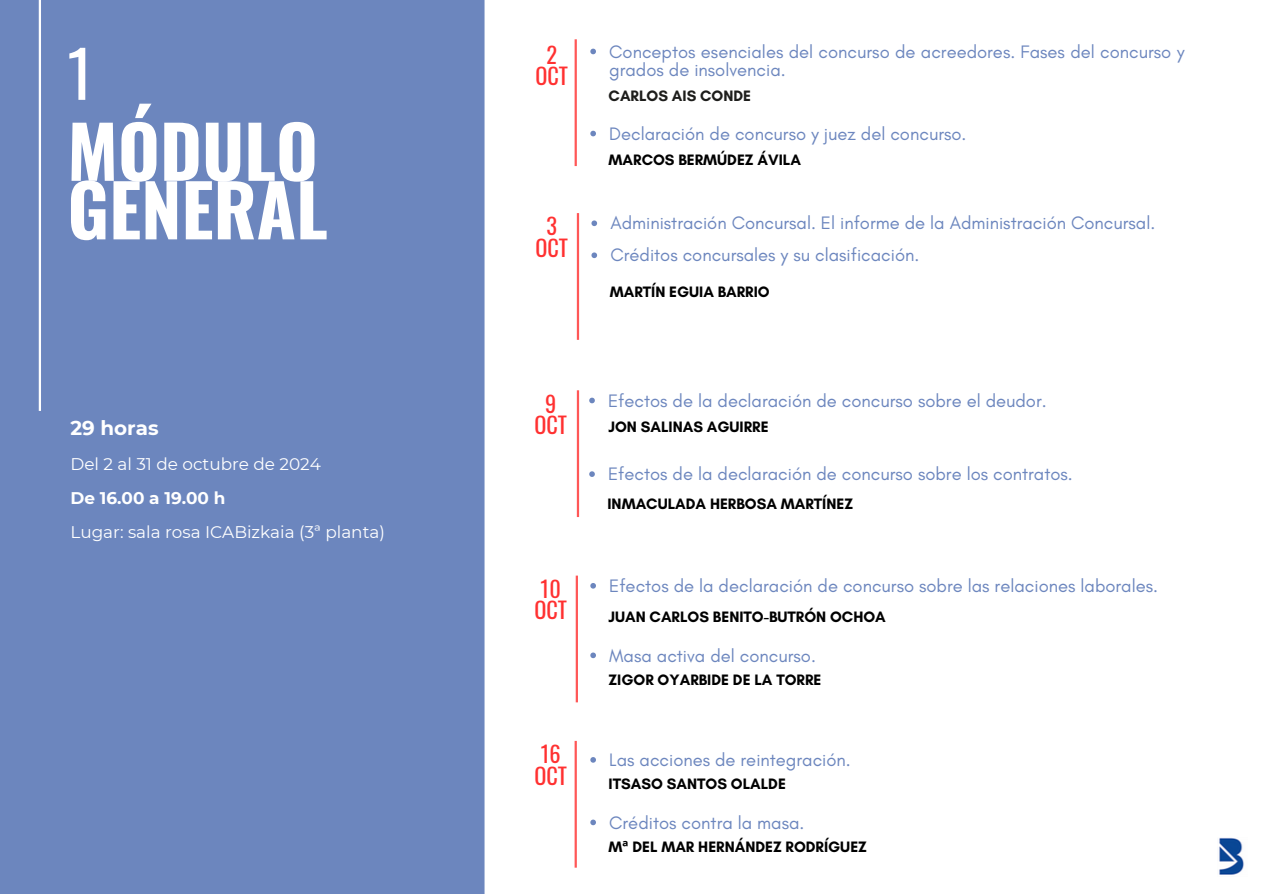
<style>
.page{position:relative;width:1263px;height:894px;background:#fff}
.page>*{position:absolute;margin:0;border:0;box-sizing:border-box;transform-origin:0 0}
.t1{font:700 71.7px/58.5px "Oswald";color:#fff}
.t2{font:64.2px "Oswald";color:#fff}
.t3{font:22.2px/21.3px "Oswald";color:#ff3131;text-align:center}
.t4{font:700 19.8px "Montserrat";color:#fff}
.t5{font:18.3px/18px "Glacial Indifference";color:#6c86be}
.t6{font:16.8px "Montserrat";color:#fff}
.t7{font:700 16.8px "Montserrat";color:#fff}
.t8{font:700 15.3px "Glacial Indifference";color:#000}
.t9{font:700 15.3px "Glacial Indifference";color:#1d1d1b}
.s1{font-family:"Noto Sans"}
</style>
<div class="page">
<div style="left:0;top:0;width:1263px;height:893px;background:#6c86be"></div>
<hr style="left:39px;top:0;width:2px;height:411px;background:#fff">
<div style="left:484px;top:0;width:779px;height:893px;background:#fff"></div>
<svg style="left:590px;top:756px;width:6px;height:6px"></svg>
<svg style="left:590px;top:819px;width:6px;height:6px"></svg>
<hr style="left:575px;top:740px;width:2px;height:127px;background:#ff5757">
<svg style="left:590px;top:582px;width:6px;height:6px"></svg>
<svg style="left:590px;top:652px;width:6px;height:6px"></svg>
<hr style="left:576px;top:575px;width:2px;height:127px;background:#ff5757">
<svg style="left:589px;top:397px;width:6px;height:6px"></svg>
<svg style="left:589px;top:471px;width:6px;height:6px"></svg>
<hr style="left:577px;top:390px;width:2px;height:127px;background:#ff5757">
<svg style="left:591px;top:220px;width:6px;height:6px"></svg>
<svg style="left:591px;top:252px;width:6px;height:6px"></svg>
<hr style="left:577px;top:213px;width:2px;height:127px;background:#ff5757">
<img style="left:1217px;top:836px;width:30px;height:40px">
<svg style="left:590px;top:49px;width:6px;height:5px"></svg>
<svg style="left:590px;top:131px;width:6px;height:5px"></svg>
<hr style="left:575px;top:39px;width:2px;height:127px;background:#ff5757">
<h1 class="t2" style="left:67px;top:23px;width:27px">1</h1>
<p class="t1" style="left:67px;top:119px;width:262px">MÓDULO<br>GENERAL</p>
<h3 class="t4" style="left:70px;top:416px;width:90px">29 horas</h3>
<p class="t6" style="left:70px;top:454px;width:252px">Del 2 al 31 de octubre de 2024</p>
<h6 class="t7" style="left:70px;top:487px;width:157px">De 16.00 a 19.00 h</h6>
<p class="t6" style="left:70px;top:521px;width:316px">Lugar: sala rosa ICABizkaia (3ª planta)</p>
<p class="t3" style="left:536px;top:43px;width:34px">2<br>OCT</p>
<p class="t5" style="left:609px;top:42px;width:577px">Conceptos esenciales del concurso de acreedores. Fases del concurso y grados de insolvencia.</p>
<p class="t9" style="left:609px;top:86px;width:144px">CARLOS AIS CONDE</p>
<p class="t5" style="left:609px;top:124px;width:359px">Declaración de concurso y juez del concurso.</p>
<p class="t8" style="left:609px;top:151px;width:194px">MARCOS BERMÚDEZ ÁVILA</p>
<p class="t3" style="left:536px;top:215px;width:34px">3<br>OCT</p>
<p class="t5" style="left:610px;top:214px;width:546px">Administración Concursal. El informe de la Administración Concursal.</p>
<p class="t5" style="left:610px;top:246px;width:311px">Créditos concursales y su clasificación.</p>
<p class="t8" style="left:610px;top:283px;width:162px">MARTÍN EGUIA BARRIO</p>
<h2 class="t3" style="left:534px;top:392px;width:34px">9<br>OCT</h2>
<p class="t5" style="left:608px;top:391px;width:440px">Efectos de la declaración de concurso sobre el deudor.</p>
<p class="t8" style="left:609px;top:418px;width:161px">JON SALINAS AGUIRRE</p>
<p class="t5" style="left:608px;top:465px;width:466px">Efectos de la declaración de concurso sobre los contratos.</p>
<p class="t8" style="left:607px;top:494px;width:247px">INMACULADA HERBOSA MARTÍNEZ</p>
<h2 class="t3" style="left:534px;top:577px;width:34px;text-align:left">10<br>OCT</h2>
<p class="t5" style="left:609px;top:576px;width:550px">Efectos de la declaración de concurso sobre las relaciones laborales.</p>
<h2 class="t8" style="left:609px;top:607px;width:279px">JUAN CARLOS BENITO-BUTRÓN OCHOA</h2>
<p class="t5" style="left:609px;top:646px;width:208px">Masa activa del concurso.</p>
<p class="t8" style="left:609px;top:670px;width:214px">ZIGOR OYARBIDE DE LA TORRE</p>
<p class="t3" style="left:534px;top:742px;width:34px;text-align:left">16<br>OCT</p>
<h2 class="t5" style="left:609px;top:750px;width:243px">Las acciones de reintegración.</h2>
<p class="t8" style="left:609px;top:774px;width:179px">ITSASO SANTOS OLALDE</p>
<p class="t5" style="left:609px;top:813px;width:197px">Créditos contra la masa.</p>
<p class="t8" style="left:609px;top:837px;width:260px">M<span class="s1">ª</span> DEL MAR HERNÁNDEZ RODRÍGUEZ</p>
</div>
